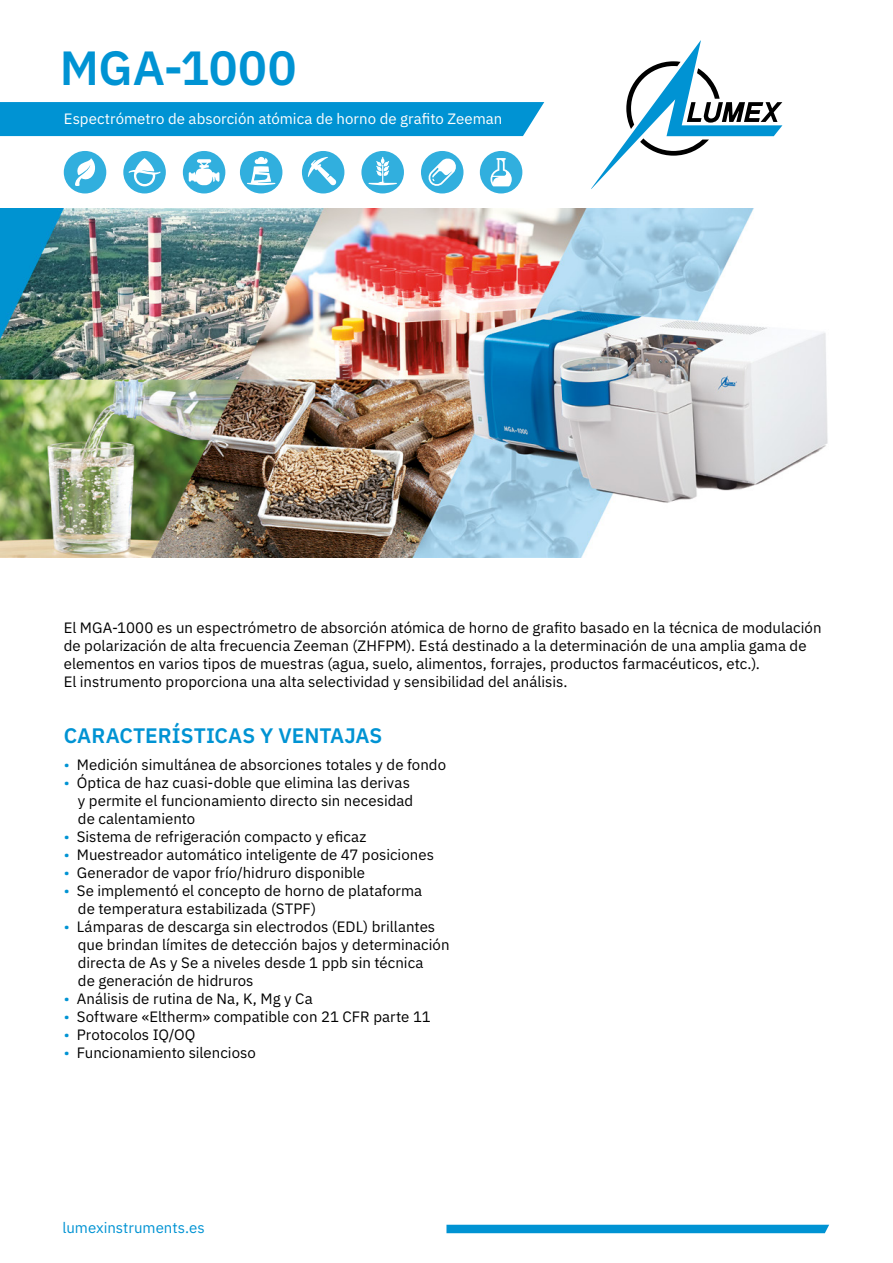
<style>
.page{position:relative;width:893px;height:1263px;background:#fff}
.page>*{position:absolute;margin:0;border:0;box-sizing:border-box;transform-origin:0 0}
.t1{font:600 48px "IBM Plex Sans";color:#0093d3}
.t2{font:600 21px "IBM Plex Sans";color:#0093d3}
.t3{font:15px/18px "IBM Plex Sans";color:#000}
.t4{font:15px "IBM Plex Sans";color:#fff}
.t5{font:15px "IBM Plex Sans";color:#0093d3}
.s1{color:#0093d3}
</style>
<div class="page">
<div style="left:0;top:102px;width:544px;height:34px;background:#0093d3"></div>
<svg style="left:591px;top:40px;width:191px;height:149px"></svg>
<div style="left:446px;top:1225px;width:383px;height:8px;background:#0093d3"></div>
<img style="left:0;top:208px;width:828px;height:349px">
<div style="left:123px;top:151px;width:43px;height:42px;background:#31afde;border-radius:50%"></div>
<svg style="left:129px;top:158px;width:32px;height:28px"></svg>
<div style="left:183px;top:151px;width:42px;height:42px;background:#31afde;border-radius:50%"></div>
<svg style="left:189px;top:159px;width:30px;height:26px"></svg>
<div style="left:361px;top:151px;width:43px;height:42px;background:#31afde;border-radius:50%"></div>
<svg style="left:368px;top:157px;width:29px;height:28px"></svg>
<div style="left:480px;top:151px;width:42px;height:42px;background:#31afde;border-radius:50%"></div>
<svg style="left:490px;top:158px;width:22px;height:28px"></svg>
<div style="left:64px;top:151px;width:42px;height:42px;background:#31afde;border-radius:50%"></div>
<svg style="left:75px;top:158px;width:20px;height:28px"></svg>
<div style="left:421px;top:151px;width:42px;height:42px;background:#31afde;border-radius:50%"></div>
<svg style="left:428px;top:158px;width:28px;height:28px"></svg>
<div style="left:240px;top:151px;width:42px;height:42px;background:#31afde;border-radius:50%"></div>
<svg style="left:247px;top:157px;width:28px;height:28px"></svg>
<div style="left:302px;top:151px;width:42px;height:42px;background:#31afde;border-radius:50%"></div>
<svg style="left:308px;top:157px;width:28px;height:28px"></svg>
<h1 class="t1" style="left:60px;top:30px;width:238px">MGA-1000</h1>
<p class="t4" style="left:64px;top:108px;width:440px">Espectrómetro de absorción atómica de horno de grafito Zeeman</p>
<p class="t3" style="left:64px;top:617px;width:759px">El MGA-1000 es un espectrómetro de absorción atómica de horno de grafito basado en la técnica de modulación de polarización de alta frecuencia Zeeman (ZHFPM). Está destinado a la determinación de una amplia gama de elementos en varios tipos de muestras (agua, suelo, alimentos, forrajes, productos farmacéuticos, etc.).<br>El instrumento proporciona una alta selectividad y sensibilidad del análisis.</p>
<h2 class="t2" style="left:64px;top:718px;width:320px">CARACTERÍSTICAS Y VENTAJAS</h2>
<p class="t3" style="left:64px;top:754px;width:384px"><span class="s1">•</span> Medición simultánea de absorciones totales y de fondo</p>
<p class="t3" style="left:78px;top:772px;width:337px;text-indent:-14px"><span class="s1">•</span> Óptica de haz cuasi-doble que elimina las derivas y permite el funcionamiento directo sin necesidad de calentamiento</p>
<p class="t3" style="left:64px;top:826px;width:304px"><span class="s1">•</span> Sistema de refrigeración compacto y eficaz</p>
<p class="t3" style="left:64px;top:844px;width:372px"><span class="s1">•</span> Muestreador automático inteligente de 47 posiciones</p>
<p class="t3" style="left:64px;top:862px;width:303px"><span class="s1">•</span> Generador de vapor frío/hidruro disponible</p>
<p class="t3" style="left:78px;top:880px;width:346px;text-indent:-14px"><span class="s1">•</span> Se implementó el concepto de horno de plataforma de temperatura estabilizada (STPF)</p>
<p class="t3" style="left:78px;top:916px;width:373px;text-indent:-14px"><span class="s1">•</span> Lámparas de descarga sin electrodos (EDL) brillantes que brindan límites de detección bajos y determinación directa de As y Se a niveles desde 1 ppb sin técnica<br>de generación de hidruros</p>
<p class="t3" style="left:64px;top:988px;width:251px"><span class="s1">•</span> Análisis de rutina de Na, K, Mg y Ca</p>
<p class="t3" style="left:64px;top:1006px;width:369px"><span class="s1">•</span> Software «Eltherm» compatible con 21 CFR parte 11</p>
<p class="t3" style="left:64px;top:1024px;width:133px"><span class="s1">•</span> Protocolos IQ/OQ</p>
<p class="t3" style="left:64px;top:1042px;width:194px"><span class="s1">•</span> Funcionamiento silencioso</p>
<p class="t5" style="left:63px;top:1216px;width:144px">lumexinstruments.es</p>
</div>
